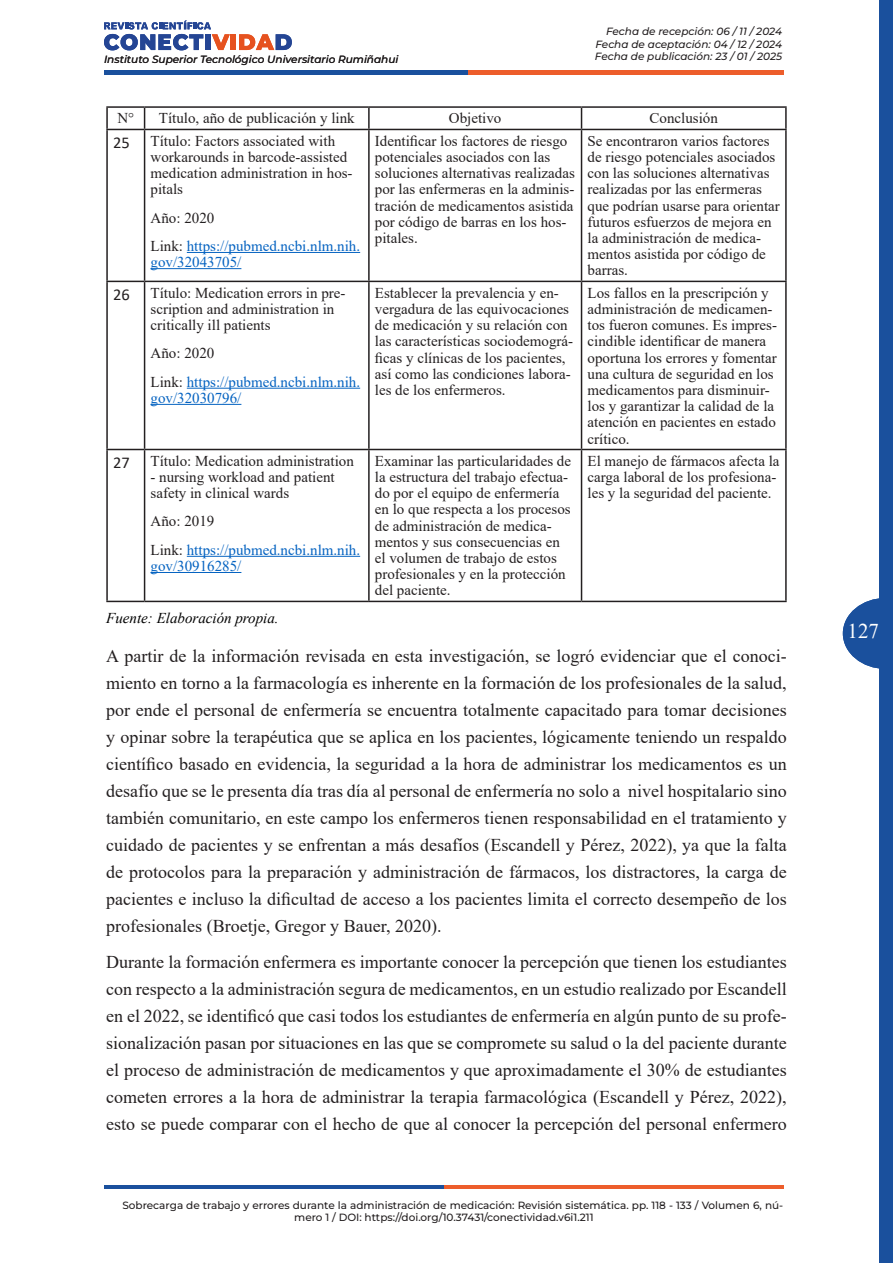
<style>
.page{position:relative;width:893px;height:1263px;background:#fff}
.page>*{position:absolute;margin:0;border:0;box-sizing:border-box;transform-origin:0 0}
.t1{font:21px "Times New Roman";color:#fff}
.párrafo_texto{font:18px/27px "Times New Roman";color:#231f20;text-align:justify}
.t2{font:16.5px "Calibri";color:#231f20}
.t3{font:15px/16.2px "Times New Roman";color:#231f20}
.t4{font:15px/16.2px "Times New Roman";color:#0563c1}
.t5{font:italic 15px "Times New Roman";color:#000}
.t6{font:500 10.5px/12.6px "Montserrat";color:#231f20}
.t7{font:italic 500 10.5px/12.6px "Montserrat";color:#231f20;text-align:justify}
.s1{color:#231f20}
</style>
<div class="page">
<hr style="left:104px;top:1185px;width:340px;height:3px;background:#1a509d">
<hr style="left:444px;top:1185px;width:339px;height:3px;background:#ed5d2b">
<svg style="left:104px;top:21px;width:126px;height:29px"></svg>
<div style="left:231px;top:34px;width:5px;height:16px;background:#e6521f"></div>
<svg style="left:239px;top:34px;width:53px;height:16px"></svg>
<div style="left:104px;top:70px;width:364px;height:5px;background:#1a509d"></div>
<div style="left:468px;top:70px;width:315px;height:5px;background:#ed5d2b"></div>
<div style="left:879px;top:0;width:14px;height:1263px;background:#1a509d"></div>
<svg style="left:843px;top:598px;width:36px;height:71px"></svg>
<hr style="left:106px;top:106px;width:39px;height:2px;background:#231f20">
<hr style="left:106px;top:108px;width:2px;height:21px;background:#231f20">
<hr style="left:145px;top:106px;width:224px;height:2px;background:#231f20">
<svg style="left:144px;top:108px;width:1px;height:21px"></svg>
<hr style="left:369px;top:106px;width:212px;height:2px;background:#231f20">
<hr style="left:368px;top:108px;width:2px;height:21px;background:#231f20">
<hr style="left:581px;top:106px;width:206px;height:2px;background:#231f20">
<svg style="left:581px;top:108px;width:1px;height:21px"></svg>
<hr style="left:785px;top:108px;width:2px;height:21px;background:#231f20">
<hr style="left:106px;top:129px;width:39px;height:1px;background:#231f20">
<hr style="left:106px;top:130px;width:2px;height:151px;background:#231f20">
<hr style="left:145px;top:129px;width:224px;height:1px;background:#231f20">
<hr style="left:144px;top:130px;width:1px;height:151px;background:#231f20">
<hr style="left:369px;top:129px;width:212px;height:1px;background:#231f20">
<hr style="left:368px;top:130px;width:2px;height:151px;background:#231f20">
<hr style="left:581px;top:129px;width:206px;height:1px;background:#231f20">
<hr style="left:581px;top:130px;width:1px;height:151px;background:#231f20">
<hr style="left:785px;top:130px;width:2px;height:151px;background:#231f20">
<hr style="left:106px;top:281px;width:39px;height:1px;background:#231f20">
<hr style="left:106px;top:282px;width:2px;height:167px;background:#231f20">
<hr style="left:145px;top:281px;width:224px;height:1px;background:#231f20">
<hr style="left:144px;top:282px;width:1px;height:167px;background:#231f20">
<hr style="left:369px;top:281px;width:212px;height:1px;background:#231f20">
<hr style="left:368px;top:282px;width:2px;height:167px;background:#231f20">
<hr style="left:581px;top:281px;width:206px;height:1px;background:#231f20">
<hr style="left:581px;top:282px;width:1px;height:167px;background:#231f20">
<hr style="left:785px;top:282px;width:2px;height:167px;background:#231f20">
<hr style="left:106px;top:449px;width:39px;height:1px;background:#231f20">
<hr style="left:106px;top:450px;width:2px;height:151px;background:#231f20">
<hr style="left:145px;top:449px;width:224px;height:1px;background:#231f20">
<hr style="left:144px;top:450px;width:1px;height:151px;background:#231f20">
<hr style="left:369px;top:449px;width:212px;height:1px;background:#231f20">
<hr style="left:368px;top:450px;width:2px;height:151px;background:#231f20">
<hr style="left:581px;top:449px;width:206px;height:1px;background:#231f20">
<hr style="left:581px;top:450px;width:1px;height:151px;background:#231f20">
<hr style="left:785px;top:450px;width:2px;height:151px;background:#231f20">
<hr style="left:106px;top:601px;width:39px;height:1px;background:#231f20">
<hr style="left:145px;top:601px;width:224px;height:1px;background:#231f20">
<hr style="left:369px;top:601px;width:212px;height:1px;background:#231f20">
<hr style="left:581px;top:601px;width:206px;height:1px;background:#231f20">
<hr style="left:187px;top:252px;width:173px;height:1px;background:#0563c1">
<hr style="left:151px;top:268px;width:90px;height:1px;background:#0563c1">
<hr style="left:187px;top:388px;width:173px;height:1px;background:#0563c1">
<hr style="left:151px;top:404px;width:90px;height:1px;background:#0563c1">
<hr style="left:187px;top:556px;width:173px;height:1px;background:#0563c1">
<hr style="left:151px;top:572px;width:90px;height:1px;background:#0563c1">
<p class="t7" style="left:104px;top:52px;width:296px">Instituto Superior Tecnológico Universitario Rumiñahui</p>
<p class="t7" style="left:595px;top:24px;width:189px;text-indent:11px">Fecha de recepción: 06 / 11 / 2024<br>Fecha de aceptación: 04 / 12 / 2024<br>Fecha de publicación: 23 / 01 / 2025</p>
<p class="t3" style="left:117px;top:110px;width:18px">N°</p>
<p class="t3" style="left:159px;top:110px;width:197px">Título, año de publicación y link</p>
<p class="t3" style="left:449px;top:110px;width:54px">Objetivo</p>
<p class="t3" style="left:650px;top:110px;width:70px">Conclusión</p>
<p class="t2" style="left:113px;top:131px;width:18px">25</p>
<p class="t3" style="left:151px;top:132px;width:204px">Título: Factors associated with workarounds in barcode-assisted medication administration in hos&shy;pitals</p>
<p class="t3" style="left:151px;top:209px;width:65px">Año: 2020</p>
<p class="t4" style="left:151px;top:237px;width:211px"><span class="s1">Link:</span> https://pubmed.ncbi.nlm.nih. gov/32043705/</p>
<p class="t3" style="left:375px;top:132px;width:201px">Identificar los factores de riesgo potenciales asociados con las soluciones alternativas realizadas por las enfermeras en la adminis&shy;tración de medicamentos asistida por código de barras en los hos&shy;pitales.</p>
<p class="t3" style="left:587px;top:132px;width:194px">Se encontraron varios factores de riesgo potenciales asociados con las soluciones alternativas realizadas por las enfermeras que podrían usarse para orientar futuros esfuerzos de mejora en la administración de medica&shy;mentos asistida por código de barras.</p>
<p class="t2" style="left:113px;top:283px;width:18px">26</p>
<p class="t3" style="left:151px;top:284px;width:196px">Título: Medication errors in pre&shy;scription and administration in critically ill patients</p>
<p class="t3" style="left:151px;top:345px;width:65px">Año: 2020</p>
<p class="t4" style="left:151px;top:373px;width:211px"><span class="s1">Link:</span> https://pubmed.ncbi.nlm.nih. gov/32030796/</p>
<p class="t2" style="left:113px;top:451px;width:18px">27</p>
<p class="t3" style="left:151px;top:452px;width:205px">Título: Medication administration</p>
<p class="t3" style="left:151px;top:468px;width:186px">- nursing workload and patient safety in clinical wards</p>
<p class="t3" style="left:151px;top:513px;width:65px">Año: 2019</p>
<p class="t4" style="left:151px;top:541px;width:211px"><span class="s1">Link:</span> https://pubmed.ncbi.nlm.nih. gov/30916285/</p>
<p class="t3" style="left:375px;top:284px;width:200px">Establecer la prevalencia y en&shy;vergadura de las equivocaciones de medicación y su relación con las características sociodemográ&shy;ficas y clínicas de los pacientes, así como las condiciones labora&shy;les de los enfermeros.</p>
<p class="t3" style="left:587px;top:284px;width:191px">Los fallos en la prescripción y administración de medicamen&shy;tos fueron comunes. Es impres&shy;cindible identificar de manera oportuna los errores y fomentar una cultura de seguridad en los medicamentos para disminuir&shy;los y garantizar la calidad de la atención en pacientes en estado crítico.</p>
<p class="t3" style="left:375px;top:452px;width:198px">Examinar las particularidades de la estructura del trabajo efectua&shy;do por el equipo de enfermería en lo que respecta a los procesos de administración de medica&shy;mentos y sus consecuencias en el volumen de trabajo de estos profesionales y en la protección del paciente.</p>
<p class="t3" style="left:587px;top:452px;width:194px">El manejo de fármacos afecta la carga laboral de los profesiona&shy;les y la seguridad del paciente.</p>
<p class="t5" style="left:106px;top:608px;width:174px">Fuente: Elaboración propia.</p>
<p class="párrafo_texto" style="left:106px;top:642px;width:682px">A partir de la información revisada en esta investigación, se logró evidenciar que el conoci&shy;miento en torno a la farmacología es inherente en la formación de los profesionales de la salud, por ende el personal de enfermería se encuentra totalmente capacitado para tomar decisiones y opinar sobre la terapéutica que se aplica en los pacientes, lógicamente teniendo un respaldo científico basado en evidencia, la seguridad a la hora de administrar los medicamentos es un desafío que se le presenta día tras día al personal de enfermería no solo a nivel hospitalario sino también comunitario, en este campo los enfermeros tienen responsabilidad en el tratamiento y cuidado de pacientes y se enfrentan a más desafíos (Escandell y Pérez, 2022), ya que la falta de protocolos para la preparación y administración de fármacos, los distractores, la carga de pacientes e incluso la dificultad de acceso a los pacientes limita el correcto desempeño de los profesionales (Broetje, Gregor y Bauer, 2020).</p>
<p class="párrafo_texto" style="left:106px;top:948px;width:682px">Durante la formación enfermera es importante conocer la percepción que tienen los estudiantes con respecto a la administración segura de medicamentos, en un estudio realizado por Escandell en el 2022, se identificó que casi todos los estudiantes de enfermería en algún punto de su profe&shy;sionalización pasan por situaciones en las que se compromete su salud o la del paciente durante el proceso de administración de medicamentos y que aproximadamente el 30% de estudiantes cometen errores a la hora de administrar la terapia farmacológica (Escandell y Pérez, 2022), esto se puede comparar con el hecho de que al conocer la percepción del personal enfermero</p>
<p class="t6" style="left:294px;top:1198px;width:490px;text-indent:-172px">Sobrecarga de trabajo y errores durante la administración de medicación: Revisión sistemática. pp. 118 - 133 / Volumen 6, nú&shy;mero 1 / DOI: https://doi.org/10.37431/conectividad.v6i1.211</p>
<h1 class="t1" style="left:848px;top:616px;width:33px">127</h1>
</div>
